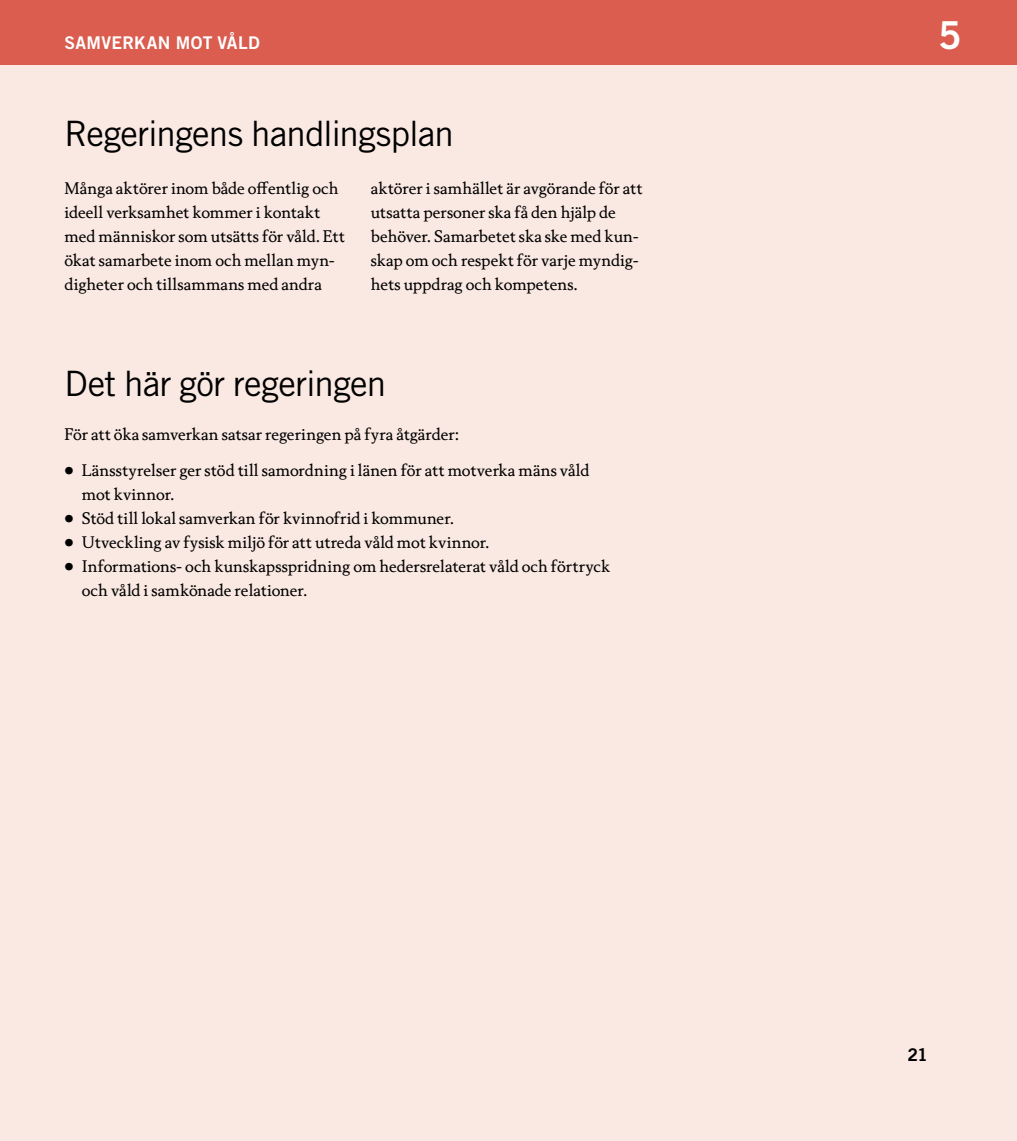
<style>
.page{position:relative;width:1017px;height:1141px;background:#fae9e2}
.page>*{position:absolute;margin:0;border:0;box-sizing:border-box;transform-origin:0 0}
.t1{font:38.5px "Trade Gothic Bold Two";color:#fff}
.t2{font:35px "Trade Gothic";letter-spacing:-.02em;color:#000}
.t3{font:17.5px "Trade Gothic Bold Two";letter-spacing:.025em;color:#fff}
.t4{font:17.5px "Trade Gothic Bold Two";color:#000}
.t5{font:16.1px/24px "Berling Nova Text Pro";color:#000}
</style>
<div class="page">
<div style="left:0;top:0;width:1017px;height:64px;background:#da5d4f"></div>
<p class="t3" style="left:64px;top:32px;width:13px">SAMV</p>
<p class="t3" style="left:112px;top:32px;width:150px">ERKAN MOT VÅLD</p>
<h1 class="t1" style="left:938px;top:12px;width:25px">5</h1>
<h2 class="t2" style="left:64px;top:113px;width:391px">Regeringens handlingsplan</h2>
<p class="t5" style="left:65px;top:175px;width:282px">Många aktörer inom både offentlig och ideell verksamhet kommer i kontakt med människor som utsätts för våld. Ett ökat samarbete inom och mellan myn&shy;digheter och tillsammans med andra</p>
<p class="t5" style="left:371px;top:175px;width:273px">aktörer i samhället är avgörande för att utsatta personer ska få den hjälp de behöver. Samarbetet ska ske med kun&shy;skap om och respekt för varje myndig&shy;hets uppdrag och kompetens.</p>
<h2 class="t2" style="left:64px;top:362px;width:323px">Det här gör regeringen</h2>
<p class="t5" style="left:64px;top:422px;width:396px">För att öka samverkan satsar regeringen på fyra åtgärder:</p>
<p class="t5" style="left:82px;top:458px;width:509px;text-indent:-17px">• Länsstyrelser ger stöd till samordning i länen för att motverka mäns våld mot kvinnor.</p>
<p class="t5" style="left:65px;top:506px;width:391px">• Stöd till lokal samverkan för kvinnofrid i kommuner.</p>
<p class="t5" style="left:65px;top:530px;width:426px">• Utveckling av fysisk miljö för att utreda våld mot kvinnor.</p>
<p class="t5" style="left:82px;top:554px;width:530px;text-indent:-17px">• Informations- och kunskapsspridning om hedersrelaterat våld och förtryck och våld i samkönade relationer.</p>
<p class="t4" style="left:907px;top:1044px;width:22px">21</p>
</div>
